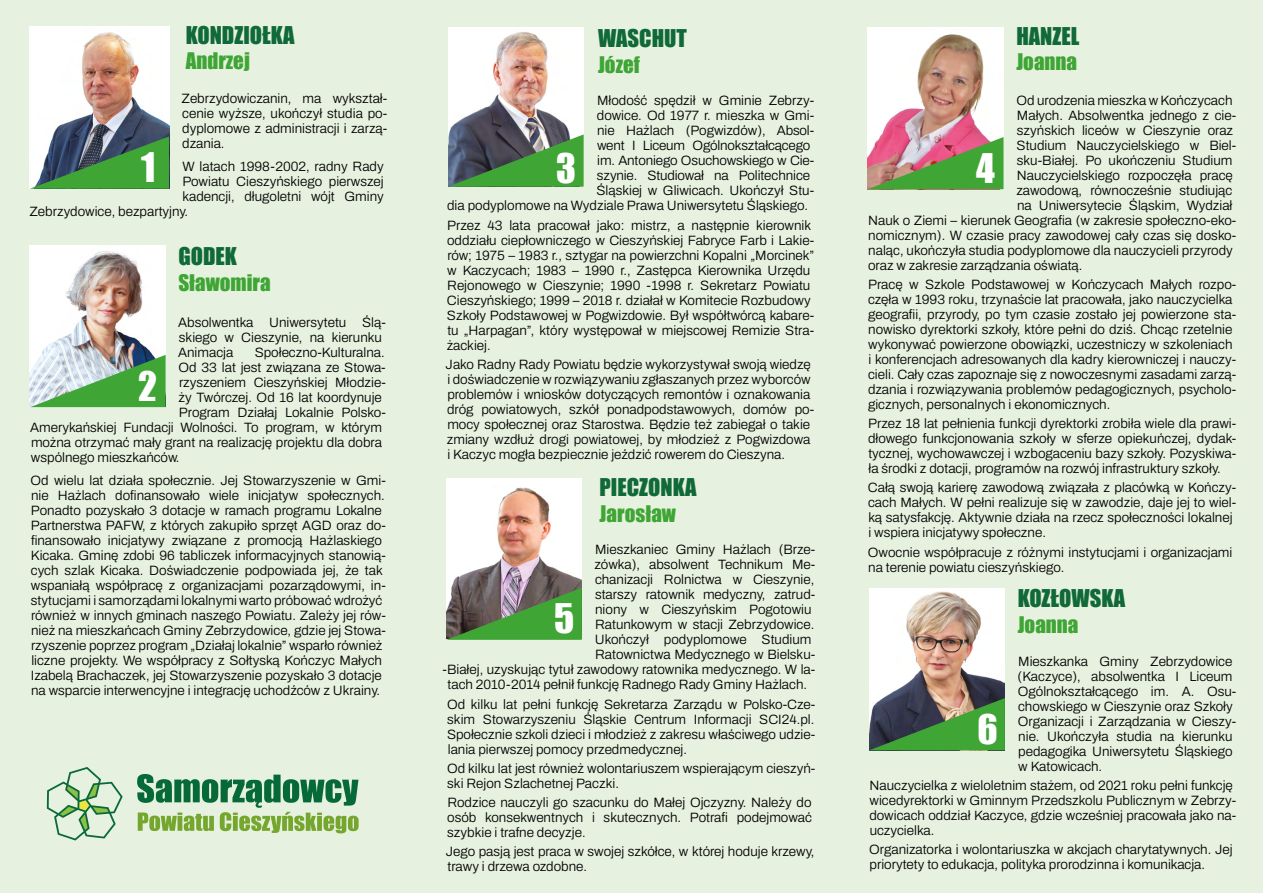
<style>
.page{position:relative;width:1263px;height:893px;background:#e7f1df}
.page>*{position:absolute;margin:0;border:0;box-sizing:border-box;transform-origin:0 0}
.t1{font:37.5px "Impact";color:#fff}
.t2{font:22.5px "Impact";color:#106939}
.t3{font:21px "Impact";color:#3fa535}
.t4{font:300 13.5px/15px "Archivo";color:#000}
</style>
<div class="page">
<img style="left:30px;top:26px;width:139px;height:110px">
<svg style="left:30px;top:136px;width:139px;height:53px;background:#528a5d"></svg>
<img style="left:868px;top:28px;width:135px;height:109px">
<img style="left:868px;top:137px;width:135px;height:52px">
<img style="left:869px;top:589px;width:136px;height:109px">
<svg style="left:869px;top:698px;width:136px;height:52px;background:#4b7b49"></svg>
<svg style="left:137px;top:774px;width:222px;height:59px"></svg>
<svg style="left:47px;top:767px;width:76px;height:73px"></svg>
<img style="left:446px;top:478px;width:136px;height:110px">
<svg style="left:446px;top:588px;width:136px;height:52px;background:#58844e"></svg>
<img style="left:448px;top:27px;width:136px;height:107px">
<svg style="left:448px;top:134px;width:136px;height:53px;background:#4a7d4e"></svg>
<img style="left:30px;top:246px;width:136px;height:109px">
<svg style="left:30px;top:355px;width:136px;height:52px;background:#84bb89"></svg>
<h2 class="t2" style="left:186px;top:18px;width:110px">KONDZIOŁKA</h2>
<h3 class="t3" style="left:186px;top:45px;width:66px">Andrzej</h3>
<p class="t4" style="left:181px;top:91px;width:207px;text-align:justify">Zebrzydowiczanin, ma wykształ&shy;cenie wyższe, ukończył studia po&shy;dyplomowe z administracji i zarzą&shy;dzania.</p>
<p class="t4" style="left:182px;top:159px;width:203px">W latach 1998-2002, radny Rady</p>
<p class="t4" style="left:182px;top:174px;width:203px">Powiatu Cieszyńskiego pierwszej</p>
<p class="t4" style="left:183px;top:189px;width:203px">kadencji, długoletni wójt Gminy</p>
<p class="t4" style="left:29px;top:204px;width:160px">Zebrzydowice, bezpartyjny.</p>
<h2 class="t2" style="left:598px;top:21px;width:90px">WASCHUT</h2>
<h3 class="t3" style="left:598px;top:48px;width:43px">Józef</h3>
<p class="t4" style="left:597px;top:93px;width:219px">Młodość spędził w Gminie Zebrzy-</p>
<p class="t4" style="left:597px;top:108px;width:219px">dowice. Od 1977 r. mieszka w Gmi-</p>
<p class="t4" style="left:597px;top:123px;width:219px">nie Hażlach (Pogwizdów), Absol-</p>
<p class="t4" style="left:597px;top:138px;width:215px">went I Liceum Ogólnokształcącego</p>
<p class="t4" style="left:597px;top:153px;width:218px">im. Antoniego Osuchowskiego w Cie-</p>
<p class="t4" style="left:597px;top:168px;width:215px">szynie. Studiował na Politechnice</p>
<p class="t4" style="left:596px;top:183px;width:219px">Śląskiej w Gliwicach. Ukończył Stu-</p>
<p class="t4" style="left:447px;top:198px;width:363px">dia podyplomowe na Wydziale Prawa Uniwersytetu Śląskiego.</p>
<p class="t4" style="left:447px;top:218px;width:369px">Przez 43 lata pracował jako: mistrz, a następnie kierownik oddziału ciepłowniczego w Cieszyńskiej Fabryce Farb i Lakie&shy;rów; 1975 – 1983 r., sztygar na powierzchni Kopalni „Morcinek” w Kaczycach; 1983 – 1990 r., Zastępca Kierownika Urzędu Rejonowego w Cieszynie; 1990 -1998 r. Sekretarz Powiatu Cieszyńskiego; 1999 – 2018 r. działał w Komitecie Rozbudowy Szkoły Podstawowej w Pogwizdowie. Był współtwórcą kabare&shy;tu „Harpagan”, który występował w miejscowej Remizie Stra&shy;żackiej.</p>
<p class="t4" style="left:446px;top:357px;width:370px">Jako Radny Rady Powiatu będzie wykorzystywał swoją wiedzę i doświadczenie w rozwiązywaniu zgłaszanych przez wyborców problemów i wniosków dotyczących remontów i oznakowania dróg powiatowych, szkół ponadpodstawowych, domów po&shy;mocy społecznej oraz Starostwa. Będzie też zabiegał o takie zmiany wzdłuż drogi powiatowej, by młodzież z Pogwizdowa i Kaczyc mogła bezpiecznie jeździć rowerem do Cieszyna.</p>
<h1 class="t1" style="left:141px;top:138px;width:16px">1</h1>
<h1 class="t1" style="left:556px;top:139px;width:21px">3</h1>
<h2 class="t2" style="left:178px;top:239px;width:60px">GODEK</h2>
<h3 class="t3" style="left:178px;top:266px;width:94px">Sławomira</h3>
<p class="t4" style="left:178px;top:314px;width:209px">Absolwentka Uniwersytetu Ślą&shy;skiego w Cieszynie, na kierunku<br>Animacja</p>
<p class="t4" style="left:255px;top:344px;width:132px">Społeczno-Kulturalna.</p>
<p class="t4" style="left:179px;top:359px;width:209px">Od 33 lat jest związana ze Stowa-</p>
<p class="t4" style="left:179px;top:374px;width:208px">rzyszeniem Cieszyńskiej Młodzie-</p>
<p class="t4" style="left:178px;top:389px;width:205px">ży Twórczej. Od 16 lat koordynuje</p>
<p class="t4" style="left:179px;top:404px;width:208px">Program Działaj Lokalnie Polsko-</p>
<p class="t4" style="left:30px;top:419px;width:353px">Amerykańskiej Fundacji Wolności. To program, w którym</p>
<p class="t4" style="left:31px;top:434px;width:352px">można otrzymać mały grant na realizację projektu dla dobra</p>
<p class="t4" style="left:31px;top:449px;width:150px">wspólnego mieszkańców.</p>
<p class="t4" style="left:31px;top:473px;width:357px">Od wielu lat działa społecznie. Jej Stowarzyszenie w Gmi&shy;nie Hażlach dofinansowało wiele inicjatyw społecznych.<br>Ponadto pozyskało 3 dotacje w ramach programu Lokalne Partnerstwa PAFW, z których zakupiło sprzęt AGD oraz do&shy;finansowało inicjatywy związane z promocją Hażlaskiego Kicaka. Gminę zdobi 96 tabliczek informacyjnych stanowią&shy;cych szlak Kicaka. Doświadczenie podpowiada jej, że tak wspaniałą współpracę z organizacjami pozarządowymi, in&shy;stytucjami i samorządami lokalnymi warto próbować wdrożyć również w innych gminach naszego Powiatu. Zależy jej rów&shy;nież na mieszkańcach Gminy Zebrzydowice, gdzie jej Stowa&shy;rzyszenie poprzez program „Działaj lokalnie” wsparło również liczne projekty. We współpracy z Sołtyską Kończyc Małych Izabelą Brachaczek, jej Stowarzyszenie pozyskało 3 dotacje na wsparcie interwencyjne i integrację uchodźców z Ukrainy.</p>
<h2 class="t2" style="left:600px;top:470px;width:98px">PIECZONKA</h2>
<h1 class="t1" style="left:138px;top:357px;width:20px">2</h1>
<h3 class="t3" style="left:600px;top:497px;width:78px">Jarosław</h3>
<p class="t4" style="left:595px;top:542px;width:222px">Mieszkaniec Gminy Hażlach (Brze-</p>
<p class="t4" style="left:595px;top:557px;width:222px">zówka), absolwent Technikum Me-</p>
<p class="t4" style="left:595px;top:572px;width:221px">chanizacji Rolnictwa w Cieszynie,</p>
<p class="t4" style="left:595px;top:587px;width:222px">starszy ratownik medyczny, zatrud-</p>
<p class="t4" style="left:595px;top:602px;width:218px">niony w Cieszyńskim Pogotowiu</p>
<p class="t4" style="left:595px;top:617px;width:221px">Ratunkowym w stacji Zebrzydowice.</p>
<p class="t4" style="left:595px;top:632px;width:218px">Ukończył podyplomowe Studium</p>
<p class="t4" style="left:595px;top:647px;width:222px">Ratownictwa Medycznego w Bielsku-</p>
<p class="t4" style="left:443px;top:662px;width:374px">-Białej, uzyskując tytuł zawodowy ratownika medycznego. W la-</p>
<p class="t4" style="left:447px;top:677px;width:361px">tach 2010-2014 pełnił funkcję Radnego Rady Gminy Hażlach.</p>
<p class="t4" style="left:447px;top:697px;width:370px;text-align:justify">Od kilku lat pełni funkcję Sekretarza Zarządu w Polsko-Cze&shy;skim Stowarzyszeniu Śląskie Centrum Informacji SCI24.pl.<br>Społecznie szkoli dzieci i młodzież z zakresu właściwego udzie&shy;lania pierwszej pomocy przedmedycznej.</p>
<p class="t4" style="left:447px;top:761px;width:370px">Od kilku lat jest również wolontariuszem wspierającym cieszyń&shy;ski Rejon Szlachetnej Paczki.</p>
<p class="t4" style="left:447px;top:795px;width:366px;text-align:justify">Rodzice nauczyli go szacunku do Małej Ojczyzny. Należy do osób konsekwentnych i skutecznych. Potrafi podejmować szybkie i trafne decyzje.</p>
<p class="t4" style="left:446px;top:844px;width:370px">Jego pasją jest praca w swojej szkółce, w której hoduje krzewy, trawy i drzewa ozdobne.</p>
<h1 class="t1" style="left:554px;top:590px;width:22px">5</h1>
<h2 class="t2" style="left:1016px;top:19px;width:64px">HANZEL</h2>
<h3 class="t3" style="left:1016px;top:46px;width:62px">Joanna</h3>
<p class="t4" style="left:1016px;top:93px;width:217px">Od urodzenia mieszka w Kończycach</p>
<p class="t4" style="left:1017px;top:108px;width:221px">Małych. Absolwentka jednego z cie-</p>
<p class="t4" style="left:1017px;top:123px;width:218px">szyńskich liceów w Cieszynie oraz</p>
<p class="t4" style="left:1016px;top:138px;width:221px">Studium Nauczycielskiego w Biel-</p>
<p class="t4" style="left:1017px;top:153px;width:217px">sku-Białej. Po ukończeniu Studium</p>
<p class="t4" style="left:1017px;top:168px;width:217px">Nauczycielskiego rozpoczęła pracę</p>
<p class="t4" style="left:1016px;top:183px;width:217px">zawodową, równocześnie studiując</p>
<p class="t4" style="left:1017px;top:198px;width:217px">na Uniwersytecie Śląskim, Wydział</p>
<p class="t4" style="left:868px;top:213px;width:370px">Nauk o Ziemi – kierunek Geografia (w zakresie społeczno-eko-</p>
<p class="t4" style="left:868px;top:228px;width:369px">nomicznym). W czasie pracy zawodowej cały czas się dosko-</p>
<p class="t4" style="left:868px;top:243px;width:366px">naląc, ukończyła studia podyplomowe dla nauczycieli przyrody</p>
<p class="t4" style="left:868px;top:258px;width:216px">oraz w zakresie zarządzania oświatą.</p>
<p class="t4" style="left:868px;top:277px;width:370px">Pracę w Szkole Podstawowej w Kończycach Małych rozpo&shy;częła w 1993 roku, trzynaście lat pracowała, jako nauczycielka geografii, przyrody, po tym czasie zostało jej powierzone sta&shy;nowisko dyrektorki szkoły, które pełni do dziś. Chcąc rzetelnie wykonywać powierzone obowiązki, uczestniczy w szkoleniach i konferencjach adresowanych dla kadry kierowniczej i nauczy&shy;cieli. Cały czas zapoznaje się z nowoczesnymi zasadami zarzą&shy;dzania i rozwiązywania problemów pedagogicznych, psycholo&shy;gicznych, personalnych i ekonomicznych.</p>
<p class="t4" style="left:868px;top:416px;width:370px;text-align:justify">Przez 18 lat pełnienia funkcji dyrektorki zrobiła wiele dla prawi&shy;dłowego funkcjonowania szkoły w sferze opiekuńczej, dydak&shy;tycznej, wychowawczej i wzbogaceniu bazy szkoły. Pozyskiwa&shy;ła środki z dotacji, programów na rozwój infrastruktury szkoły.</p>
<p class="t4" style="left:868px;top:480px;width:370px">Całą swoją karierę zawodową związała z placówką w Kończy&shy;cach Małych. W pełni realizuje się w zawodzie, daje jej to wiel&shy;ką satysfakcję. Aktywnie działa na rzecz społeczności lokalnej i wspiera inicjatywy społeczne.</p>
<p class="t4" style="left:868px;top:545px;width:366px">Owocnie współpracuje z różnymi instytucjami i organizacjami na terenie powiatu cieszyńskiego.</p>
<h1 class="t1" style="left:976px;top:139px;width:20px">4</h1>
<h2 class="t2" style="left:1018px;top:581px;width:109px">KOZŁOWSKA</h2>
<h3 class="t3" style="left:1018px;top:608px;width:62px">Joanna</h3>
<p class="t4" style="left:1018px;top:653px;width:220px">Mieszkanka Gminy Zebrzydowice (Kaczyce), absolwentka I Liceum<br>Ogólnokształcącego im. A. Osu&shy;chowskiego w Cieszynie oraz Szkoły<br>Organizacji i Zarządzania w Cieszy&shy;nie. Ukończyła studia na kierunku pedagogika Uniwersytetu Śląskiego w Katowicach.</p>
<p class="t4" style="left:869px;top:778px;width:368px">Nauczycielka z wieloletnim stażem, od 2021 roku pełni funkcję wicedyrektorki w Gminnym Przedszkolu Publicznym w Zebrzy&shy;dowicach oddział Kaczyce, gdzie wcześniej pracowała jako na&shy;uczycielka.</p>
<p class="t4" style="left:869px;top:842px;width:365px">Organizatorka i wolontariuszka w akcjach charytatywnych. Jej priorytety to edukacja, polityka prorodzinna i komunikacja.</p>
<h1 class="t1" style="left:977px;top:700px;width:22px">6</h1>
</div>
